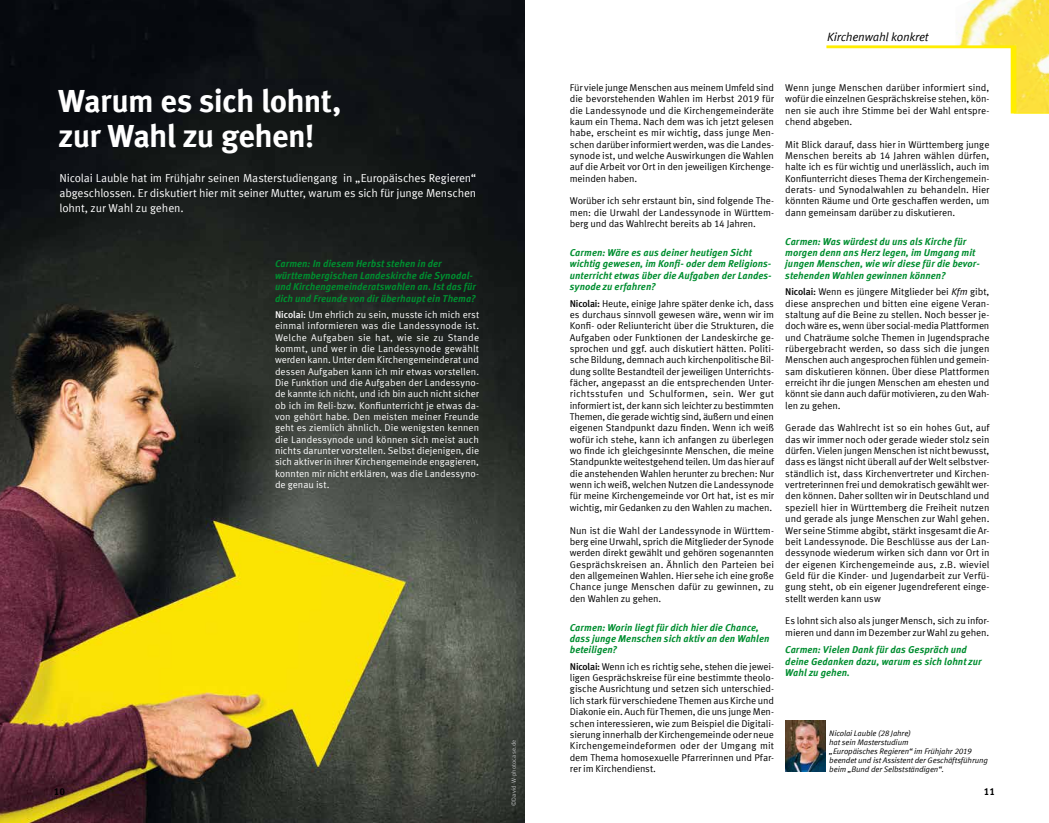
<style>
.page{position:relative;width:1049px;height:823px;background:#fff}
.page>*{position:absolute;margin:0;border:0;box-sizing:border-box;transform-origin:0 0}
.t1{font:700 32px/35px "Meta Offc";letter-spacing:-.025em;color:#fff}
.t2{font:12px "Meta Offc Norm Ita";letter-spacing:-.02em;color:#000}
.t3{font:11.5px/15px "Meta Offc Norm";letter-spacing:-.015em;color:#fff;text-align:justify}
.t4{font:italic 700 10px/11.3px "Meta Offc";letter-spacing:.005em;color:#008e30}
.t5{font:700 10px "Meta Offc";color:#000}
.t6{font:9.8px/11.3px "Meta Offc Norm";letter-spacing:-.01em;color:#000;text-align:justify}
.t7{font:9.8px/11.3px "Meta Offc Norm";letter-spacing:-.005em;color:#fff;text-align:justify}
.t8{font:8px/9.1px "Meta Offc Norm Ita";letter-spacing:-.015em;color:#000}
.t9{font:6px "Meta Offc Norm";letter-spacing:.015em;color:#bbbdbe}
.s1{font-family:"Meta Plus";font-weight:500}
.s2{font-family:"Meta Offc Norm Ita"}
</style>
<div class="page">
<img style="left:0;top:0;width:524px;height:822px">
<img style="left:956px;top:0;width:93px;height:45px">
<svg style="left:826px;top:45px;width:223px;height:68px"></svg>
<img style="left:785px;top:720px;width:40px;height:51px">
<p class="t2" style="left:827px;top:30px;width:103px">Kirchenwahl konkret</p>
<h1 class="t1" style="left:58px;top:84px;width:285px">Warum es sich lohnt, zur Wahl zu gehen!</h1>
<p class="t6" style="left:570px;top:82px;width:206px">Für viele junge Menschen aus meinem Umfeld sind die bevorstehenden Wahlen im Herbst 2019 für die Landessynode und die Kirchengemeinderäte kaum ein Thema. Nach dem was ich jetzt gelesen habe, erscheint es mir wichtig, dass junge Men&shy;schen darüber informiert werden, was die Landes&shy;synode ist, und welche Auswirkungen die Wahlen auf die Arbeit vor Ort in den jeweiligen Kirchenge&shy;meinden haben.</p>
<p class="t6" style="left:570px;top:195px;width:206px">Worüber ich sehr erstaunt bin, sind folgende The&shy;men: die Urwahl der Landessynode in Württem&shy;berg und das Wahlrecht bereits ab 14 Jahren.</p>
<p class="t4" style="left:570px;top:247px;width:203px">Carmen: Wäre es aus deiner heutigen Sicht wichtig gewesen, im Konfi- oder dem Religions&shy;unterricht etwas über die Aufgaben der Landes&shy;synode zu erfahren?</p>
<p class="t6" style="left:570px;top:297px;width:206px"><span class="s1">Nicolai:</span> Heute, einige Jahre später denke ich, dass es durchaus sinnvoll gewesen wäre, wenn wir im Konfi- oder Reliuntericht über die Strukturen, die Aufgaben oder Funktionen der Landeskirche ge&shy;sprochen und ggf. auch diskutiert hätten. Politi&shy;sche Bildung, demnach auch kirchenpolitische Bil&shy;dung sollte Bestandteil der jeweiligen Unterrichts&shy;fächer, angepasst an die entsprechenden Unter&shy;richtsstufen und Schulformen, sein. Wer gut informiert ist, der kann sich leichter zu bestimmten Themen, die gerade wichtig sind, äußern und einen eigenen Standpunkt dazu finden. Wenn ich weiß wofür ich stehe, kann ich anfangen zu überlegen wo finde ich gleichgesinnte Menschen, die meine Standpunkte weitestgehend teilen. Um das hier auf die anstehenden Wahlen herunter zu brechen: Nur wenn ich weiß, welchen Nutzen die Landessynode für meine Kirchengemeinde vor Ort hat, ist es mir wichtig, mir Gedanken zu den Wahlen zu machen.</p>
<p class="t6" style="left:570px;top:524px;width:206px">Nun ist die Wahl der Landessynode in Württem&shy;berg eine Urwahl, sprich die Mitglieder der Synode werden direkt gewählt und gehören sogenannten Gesprächskreisen an. Ähnlich den Parteien bei den allgemeinen Wahlen. Hier sehe ich eine große Chance junge Menschen dafür zu gewinnen, zu den Wahlen zu gehen.</p>
<p class="t4" style="left:570px;top:621px;width:201px">Carmen: Worin liegt für dich hier die Chance, dass junge Menschen sich aktiv an den Wahlen beteiligen?</p>
<p class="t6" style="left:570px;top:660px;width:206px"><span class="s1">Nicolai:</span> Wenn ich es richtig sehe, stehen die jewei&shy;ligen Gesprächskreise für eine bestimmte theolo&shy;gische Ausrichtung und setzen sich unterschied&shy;lich stark für verschiedene Themen aus Kirche und Diakonie ein. Auch für Themen, die uns junge Men&shy;schen interessieren, wie zum Beispiel die Digitali&shy;sierung innerhalb der Kirchengemeinde oder neue Kirchengemeindeformen oder der Umgang mit dem Thema homosexuelle Pfarrerinnen und Pfar&shy;rer im Kirchendienst.</p>
<p class="t6" style="left:785px;top:82px;width:206px">Wenn junge Menschen darüber informiert sind, wofür die einzelnen Gesprächskreise stehen, kön&shy;nen sie auch ihre Stimme bei der Wahl entspre&shy;chend abgeben.</p>
<p class="t6" style="left:785px;top:139px;width:206px">Mit Blick darauf, dass hier in Württemberg junge Menschen bereits ab 14 Jahren wählen dürfen, halte ich es für wichtig und unerlässlich, auch im Konfiunterricht dieses Thema der Kirchengemein&shy;derats- und Synodalwahlen zu behandeln. Hier könnten Räume und Orte geschaffen werden, um dann gemeinsam darüber zu diskutieren.</p>
<p class="t4" style="left:785px;top:236px;width:196px">Carmen: Was würdest du uns als Kirche für morgen denn ans Herz legen, im Umgang mit jungen Menschen, wie wir diese für die bevor&shy;stehenden Wahlen gewinnen können?</p>
<p class="t6" style="left:785px;top:286px;width:206px"><span class="s1">Nicolai:</span> Wenn es jüngere Mitglieder bei <span class="s2">Kfm</span> gibt, diese ansprechen und bitten eine eigene Veran&shy;staltung auf die Beine zu stellen. Noch besser je&shy;doch wäre es, wenn über social-media Plattformen und Chaträume solche Themen in Jugendsprache rübergebracht werden, so dass sich die jungen Menschen auch angesprochen fühlen und gemein&shy;sam diskutieren können. Über diese Plattformen erreicht ihr die jungen Menschen am ehesten und könnt sie dann auch dafür motivieren, zu den Wah&shy;len zu gehen.</p>
<p class="t6" style="left:785px;top:422px;width:206px">Gerade das Wahlrecht ist so ein hohes Gut, auf das wir immer noch oder gerade wieder stolz sein dürfen. Vielen jungen Menschen ist nicht bewusst, dass es längst nicht überall auf der Welt selbstver&shy;ständlich ist, dass Kirchenvertreter und Kirchen&shy;vertreterinnen frei und demokratisch gewählt wer&shy;den können. Daher sollten wir in Deutschland und speziell hier in Württemberg die Freiheit nutzen und gerade als junge Menschen zur Wahl gehen.<br>Wer seine Stimme abgibt, stärkt insgesamt die Ar&shy;beit Landessynode. Die Beschlüsse aus der Lan&shy;dessynode wiederum wirken sich dann vor Ort in der eigenen Kirchengemeinde aus, z.B. wieviel Geld für die Kinder- und Jugendarbeit zur Verfü&shy;gung steht, ob ein eigener Jugendreferent einge&shy;stellt werden kann usw</p>
<p class="t6" style="left:785px;top:615px;width:206px">Es lohnt sich also als junger Mensch, sich zu infor&shy;mieren und dann im Dezember zur Wahl zu gehen.</p>
<p class="t4" style="left:785px;top:644px;width:198px">Carmen: Vielen Dank für das Gespräch und deine Gedanken dazu, warum es sich lohnt zur<br>Wahl zu gehen.</p>
<p class="t3" style="left:60px;top:170px;width:418px">Nicolai Lauble hat im Frühjahr seinen Masterstudiengang in „Europäisches Regieren“ abgeschlossen. Er diskutiert hier mit seiner Mutter, warum es sich für junge Menschen lohnt, zur Wahl zu gehen.</p>
<p class="t4" style="left:275px;top:258px;width:203px">Carmen: In diesem Herbst stehen in der württembergischen Landeskirche die Synodal&shy;und Kirchengemeinderatswahlen an. Ist das für dich und Freunde von dir überhaupt ein Thema?</p>
<p class="t7" style="left:275px;top:309px;width:206px"><span class="s1">Nicolai:</span> Um ehrlich zu sein, musste ich mich erst einmal informieren was die Landessynode ist.<br>Welche Aufgaben sie hat, wie sie zu Stande kommt, und wer in die Landessynode gewählt werden kann. Unter dem Kirchengemeinderat und dessen Aufgaben kann ich mir etwas vorstellen.<br>Die Funktion und die Aufgaben der Landessyno&shy;de kannte ich nicht, und ich bin auch nicht sicher ob ich im Reli-bzw. Konfiunterricht je etwas da&shy;von gehört habe. Den meisten meiner Freunde geht es ziemlich ähnlich. Die wenigsten kennen die Landessynode und können sich meist auch nichts darunter vorstellen. Selbst diejenigen, die sich aktiver in ihrer Kirchengemeinde engagieren, konnten mir nicht erklären, was die Landessyno&shy;de genau ist.</p>
<p class="t8" style="left:829px;top:728px;width:160px">Nicolai Lauble (28 Jahre)<br>hat sein Masterstudium<br>„Europäisches Regieren“ im Frühjahr 2019 beendet und ist Assistent der Geschäftsführung beim „Bund der Selbstständigen“.</p>
<p class="t9" style="left:510px;top:805px;width:68px;rotate:-90deg">©David-W-photocase.de</p>
<p class="t5" style="left:54px;top:784px;width:13px">10</p>
<p class="t5" style="left:984px;top:784px;width:13px">11</p>
</div>
